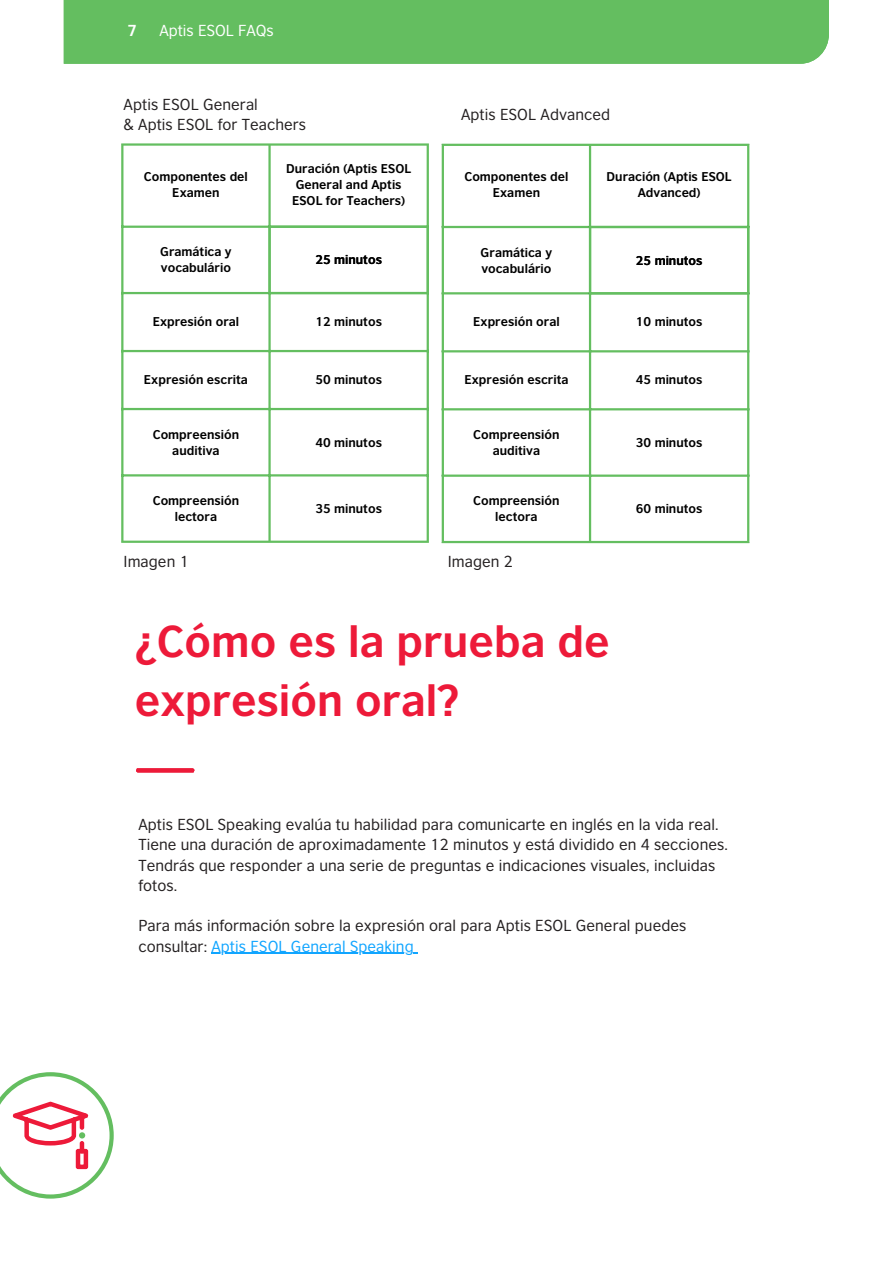
<style>
.page{position:relative;width:893px;height:1264px;background:#fff}
.page>*{position:absolute;margin:0;border:0;box-sizing:border-box;transform-origin:0 0}
.t1{font:700 42px/58.5px "British Council Sans";color:#ed1a39}
.t2{font:15px/20.2px "British Council Sans";letter-spacing:.005em;color:#231f20}
.t3{font:15px "British Council Sans";color:#fff}
.t4{font:700 15px "British Council Sans";color:#fff}
.t5{font:700 12px/16px "British Council Sans";color:#000;text-align:center}
.s1{color:#10a5ff}
</style>
<div class="page">
<div style="left:64px;top:0;width:764px;height:64px;background:#64be60"></div>
<svg style="left:0;top:1072px;width:114px;height:126px"></svg>
<svg style="left:136px;top:768px;width:58px;height:4px"></svg>
<hr style="left:121px;top:146px;width:2px;height:394px;background:#64be60">
<hr style="left:268px;top:146px;width:3px;height:394px;background:#64be60">
<hr style="left:426px;top:146px;width:3px;height:394px;background:#64be60">
<hr style="left:121px;top:143px;width:308px;height:3px;background:#64be60">
<hr style="left:121px;top:225px;width:308px;height:3px;background:#64be60">
<hr style="left:121px;top:292px;width:308px;height:2px;background:#64be60">
<hr style="left:121px;top:350px;width:308px;height:2px;background:#64be60">
<hr style="left:121px;top:408px;width:308px;height:2px;background:#64be60">
<hr style="left:121px;top:474px;width:308px;height:2px;background:#64be60">
<hr style="left:121px;top:540px;width:308px;height:3px;background:#64be60">
<hr style="left:211px;top:952px;width:203px;height:1px;background:#10a5ff">
<hr style="left:441px;top:146px;width:3px;height:395px;background:#64be60">
<hr style="left:589px;top:146px;width:2px;height:395px;background:#64be60">
<hr style="left:747px;top:146px;width:2px;height:395px;background:#64be60">
<hr style="left:441px;top:144px;width:308px;height:2px;background:#64be60">
<hr style="left:441px;top:226px;width:308px;height:2px;background:#64be60">
<hr style="left:441px;top:292px;width:308px;height:2px;background:#64be60">
<hr style="left:441px;top:350px;width:308px;height:2px;background:#64be60">
<hr style="left:441px;top:408px;width:308px;height:2px;background:#64be60">
<hr style="left:441px;top:474px;width:308px;height:3px;background:#64be60">
<hr style="left:441px;top:541px;width:308px;height:2px;background:#64be60">
<p class="t4" style="left:127px;top:20px;width:11px">7</p>
<p class="t3" style="left:159px;top:20px;width:116px">Aptis ESOL FAQs</p>
<p class="t2" style="left:124px;top:94px;width:136px">Aptis ESOL General</p>
<p class="t2" style="left:124px;top:114px;width:184px">&amp; Aptis ESOL for Teachers</p>
<p class="t5" style="left:144px;top:168px;width:105px">Componentes del<br>Examen</p>
<p class="t5" style="left:286px;top:160px;width:126px">Duración (Aptis ESOL<br>General and Aptis<br>ESOL for Teachers)</p>
<p class="t5" style="left:160px;top:243px;width:73px;text-align:left">Gramática y vocabulário</p>
<p class="t5" style="left:315px;top:251px;width:68px">25 minutos</p>
<p class="t5" style="left:153px;top:313px;width:88px">Expresión oral</p>
<p class="t5" style="left:315px;top:313px;width:68px">12 minutos</p>
<p class="t5" style="left:144px;top:371px;width:106px">Expresión escrita</p>
<p class="t5" style="left:315px;top:371px;width:68px">50 minutos</p>
<p class="t5" style="left:153px;top:426px;width:88px">Compreensión auditiva</p>
<p class="t5" style="left:315px;top:434px;width:68px">40 minutos</p>
<p class="t5" style="left:153px;top:492px;width:88px">Compreensión lectora</p>
<p class="t5" style="left:315px;top:500px;width:68px">35 minutos</p>
<p class="t2" style="left:461px;top:104px;width:151px">Aptis ESOL Advanced</p>
<p class="t5" style="left:464px;top:168px;width:105px">Componentes del<br>Examen</p>
<p class="t5" style="left:606px;top:168px;width:126px">Duración (Aptis ESOL<br>Advanced)</p>
<p class="t5" style="left:480px;top:244px;width:73px;text-align:left">Gramática y vocabulário</p>
<p class="t5" style="left:635px;top:252px;width:68px">25 minutos</p>
<p class="t5" style="left:473px;top:313px;width:88px">Expresión oral</p>
<p class="t5" style="left:635px;top:313px;width:68px">10 minutos</p>
<p class="t5" style="left:464px;top:371px;width:106px">Expresión escrita</p>
<p class="t5" style="left:635px;top:371px;width:68px">45 minutos</p>
<p class="t5" style="left:473px;top:426px;width:88px">Compreensión auditiva</p>
<p class="t5" style="left:635px;top:434px;width:68px">30 minutos</p>
<p class="t5" style="left:473px;top:492px;width:88px">Compreensión lectora</p>
<p class="t5" style="left:635px;top:500px;width:68px">60 minutos</p>
<p class="t2" style="left:124px;top:551px;width:67px">Imagen 1</p>
<p class="t2" style="left:447px;top:551px;width:67px">Imagen 2</p>
<p class="t1" style="left:135px;top:611px;width:476px">¿Cómo es la prueba de expresión oral?</p>
<p class="t2" style="left:138px;top:814px;width:591px">Aptis ESOL Speaking evalúa tu habilidad para comunicarte en inglés en la vida real.<br>Tiene una duración de aproximadamente 12 minutos y está dividido en 4 secciones.<br>Tendrás que responder a una serie de preguntas e indicaciones visuales, incluidas fotos.</p>
<p class="t2" style="left:138px;top:915px;width:549px">Para más información sobre la expresión oral para Aptis ESOL General puedes consultar: <span class="s1">Aptis ESOL General Speaking</span></p>
</div>
